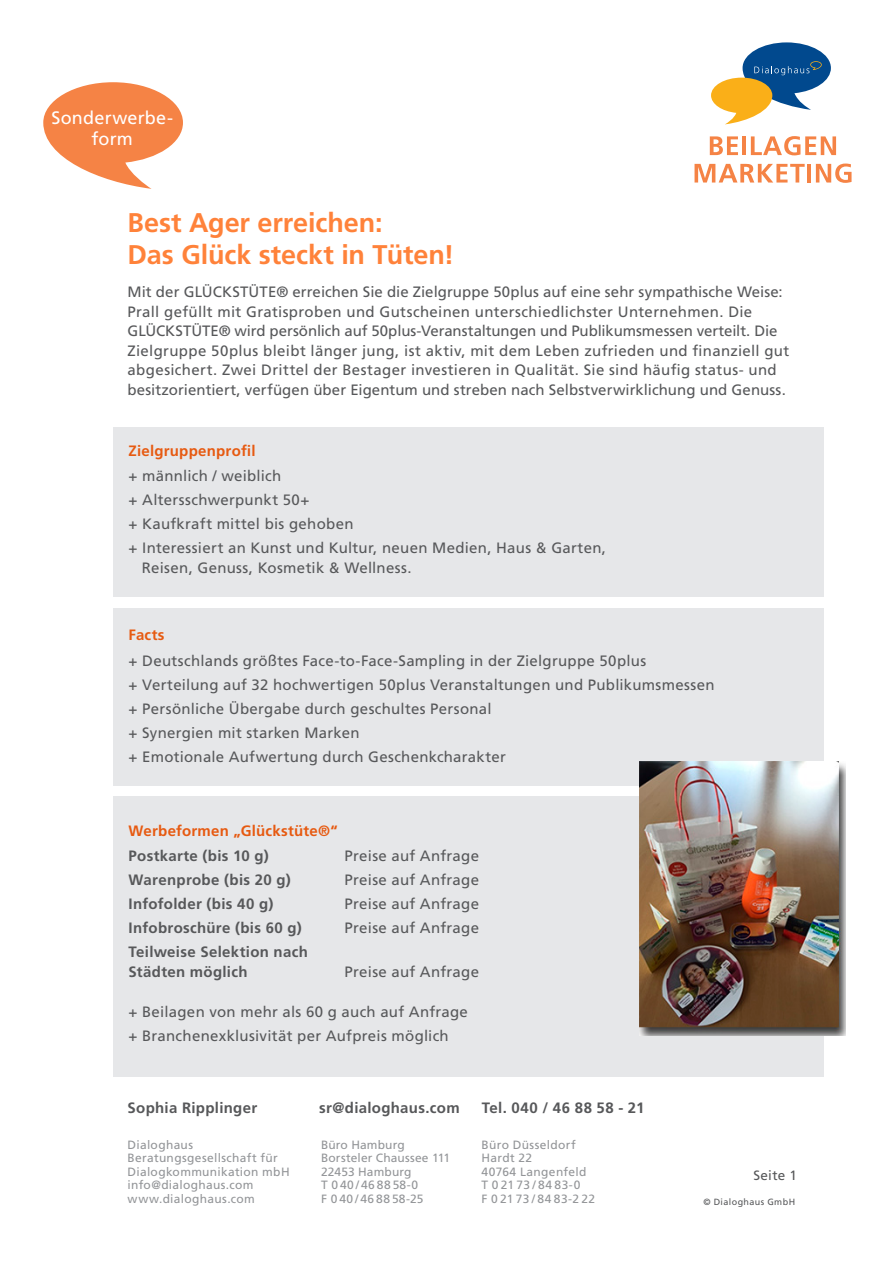
<style>
.page{position:relative;width:893px;height:1263px;background:#fff}
.page>*{position:absolute;margin:0;border:0;box-sizing:border-box;transform-origin:0 0}
.t1{font:700 27px/32.4px "Frutiger LT Std";letter-spacing:-.005em;color:#ff823a}
.t2{font:18px/21px "Frutiger LT Std";letter-spacing:.015em;color:#fff;text-align:center}
.t3{font:15px/24px "Frutiger LT Std";letter-spacing:.015em;color:#57585a}
.t4{font:15px/24px "Frutiger CE";letter-spacing:.02em;color:#57585a}
.t5{font:700 15px/19.5px "Frutiger CE";letter-spacing:.02em;color:#57585a}
.t6{font:700 15px "Frutiger LT Std";letter-spacing:.02em;color:#57585a}
.t7{font:700 15px "Frutiger LT Std";letter-spacing:.015em;color:#e65a11}
.t8{font:13.5px "Frutiger LT Std";letter-spacing:.02em;color:#57585a}
.t9{font:12px/13.5px "Frutiger LT Std";letter-spacing:.025em;color:#939598}
.t10{font:9px "Frutiger LT Std";letter-spacing:.045em;color:#57585a}
</style>
<div class="page">
<div style="left:113px;top:608px;width:710px;height:177px;background:#e6e7e9"></div>
<div style="left:113px;top:796px;width:710px;height:280px;background:#e6e7e9"></div>
<div style="left:113px;top:427px;width:710px;height:170px;background:#e6e7e9"></div>
<img style="left:640px;top:762px;width:206px;height:274px">
<svg style="left:43px;top:82px;width:140px;height:107px"></svg>
<svg style="left:711px;top:42px;width:120px;height:82px"></svg>
<svg style="left:710px;top:136px;width:28px;height:19px"></svg>
<hr style="left:742px;top:136px;width:4px;height:19px;background:#f58345">
<svg style="left:751px;top:136px;width:85px;height:19px"></svg>
<svg style="left:694px;top:164px;width:111px;height:19px"></svg>
<hr style="left:807px;top:164px;width:4px;height:19px;background:#f58345">
<svg style="left:816px;top:164px;width:35px;height:19px"></svg>
<p class="t2" style="left:51px;top:108px;width:123px">Sonderwerbe&shy;form</p>
<h1 class="t1" style="left:128px;top:206px;width:328px">Best Ager erreichen:<br>Das Glück steckt in Tüten!</h1>
<p class="t3" style="left:128px;top:282px;width:663px;line-height:19.5px">Mit der GLÜCKSTÜTE® erreichen Sie die Zielgruppe 50plus auf eine sehr sympathische Weise:<br>Prall gefüllt mit Gratisproben und Gutscheinen unterschiedlichster Unternehmen. Die GLÜCKSTÜTE® wird persönlich auf 50plus-Veranstaltungen und Publikumsmessen verteilt. Die Zielgruppe 50plus bleibt länger jung, ist aktiv, mit dem Leben zufrieden und finanziell gut abgesichert. Zwei Drittel der Bestager investieren in Qualität. Sie sind häufig status- und besitzorientiert, verfügen über Eigentum und streben nach Selbstverwirklichung und Genuss.</p>
<p class="t7" style="left:129px;top:442px;width:128px">Zielgruppenprofil</p>
<p class="t3" style="left:129px;top:464px;width:479px">+ männlich / weiblich<br>+ Altersschwerpunkt 50+<br>+ Kaufkraft mittel bis gehoben<br>+ Interessiert an Kunst und Kultur, neuen Medien, Haus &amp; Garten,</p>
<p class="t3" style="left:142px;top:556px;width:271px">Reisen, Genuss, Kosmetik &amp; Wellness.</p>
<p class="t7" style="left:129px;top:626px;width:37px">Facts</p>
<p class="t3" style="left:129px;top:649px;width:587px">+ Deutschlands größtes Face-to-Face-Sampling in der Zielgruppe 50plus<br>+ Verteilung auf 32 hochwertigen 50plus Veranstaltungen und Publikumsmessen + Persönliche Übergabe durch geschultes Personal<br>+ Synergien mit starken Marken<br>+ Emotionale Aufwertung durch Geschenkcharakter</p>
<p class="t7" style="left:129px;top:822px;width:211px">Werbeformen „Glückstüte®“</p>
<p class="t5" style="left:129px;top:846px;width:142px">Postkarte (bis 10 g)</p>
<p class="t4" style="left:345px;top:844px;width:136px">Preise auf Anfrage</p>
<p class="t5" style="left:129px;top:870px;width:164px">Warenprobe (bis 20 g)</p>
<p class="t4" style="left:345px;top:868px;width:136px">Preise auf Anfrage</p>
<p class="t5" style="left:129px;top:894px;width:146px">Infofolder (bis 40 g)</p>
<p class="t4" style="left:345px;top:892px;width:136px">Preise auf Anfrage</p>
<p class="t5" style="left:129px;top:918px;width:175px">Infobroschüre (bis 60 g)</p>
<p class="t4" style="left:345px;top:916px;width:136px">Preise auf Anfrage</p>
<p class="t5" style="left:129px;top:942px;width:181px">Teilweise Selektion nach<br>Städten möglich</p>
<p class="t4" style="left:345px;top:959px;width:136px">Preise auf Anfrage</p>
<p class="t4" style="left:129px;top:1000px;width:341px">+ Beilagen von mehr als 60 g auch auf Anfrage + Branchenexklusivität per Aufpreis möglich</p>
<p class="t6" style="left:128px;top:1099px;width:131px">Sophia Ripplinger</p>
<p class="t6" style="left:319px;top:1099px;width:142px">sr@dialoghaus.com</p>
<p class="t6" style="left:482px;top:1099px;width:164px">Tel. 040 / 46 88 58 - 21</p>
<p class="t9" style="left:128px;top:1138px;width:164px">Dialoghaus<br>Beratungsgesellschaft für<br>Dialogkommunikation mbH info@dialoghaus.com www.dialoghaus.com</p>
<p class="t9" style="left:321px;top:1138px;width:131px">Büro Hamburg<br>Borsteler Chaussee 111<br>22453 Hamburg<br>T 0 40 / 46 88 58-0<br>F 0 40 / 46 88 58-25</p>
<p class="t9" style="left:482px;top:1138px;width:115px">Büro Düsseldorf<br>Hardt 22<br>40764 Langenfeld<br>T 0 21 73 / 84 83-0<br>F 0 21 73 / 84 83-2 22</p>
<p class="t8" style="left:753px;top:1167px;width:45px">Seite 1</p>
<p class="t10" style="left:703px;top:1197px;width:93px">© Dialoghaus GmbH</p>
</div>
